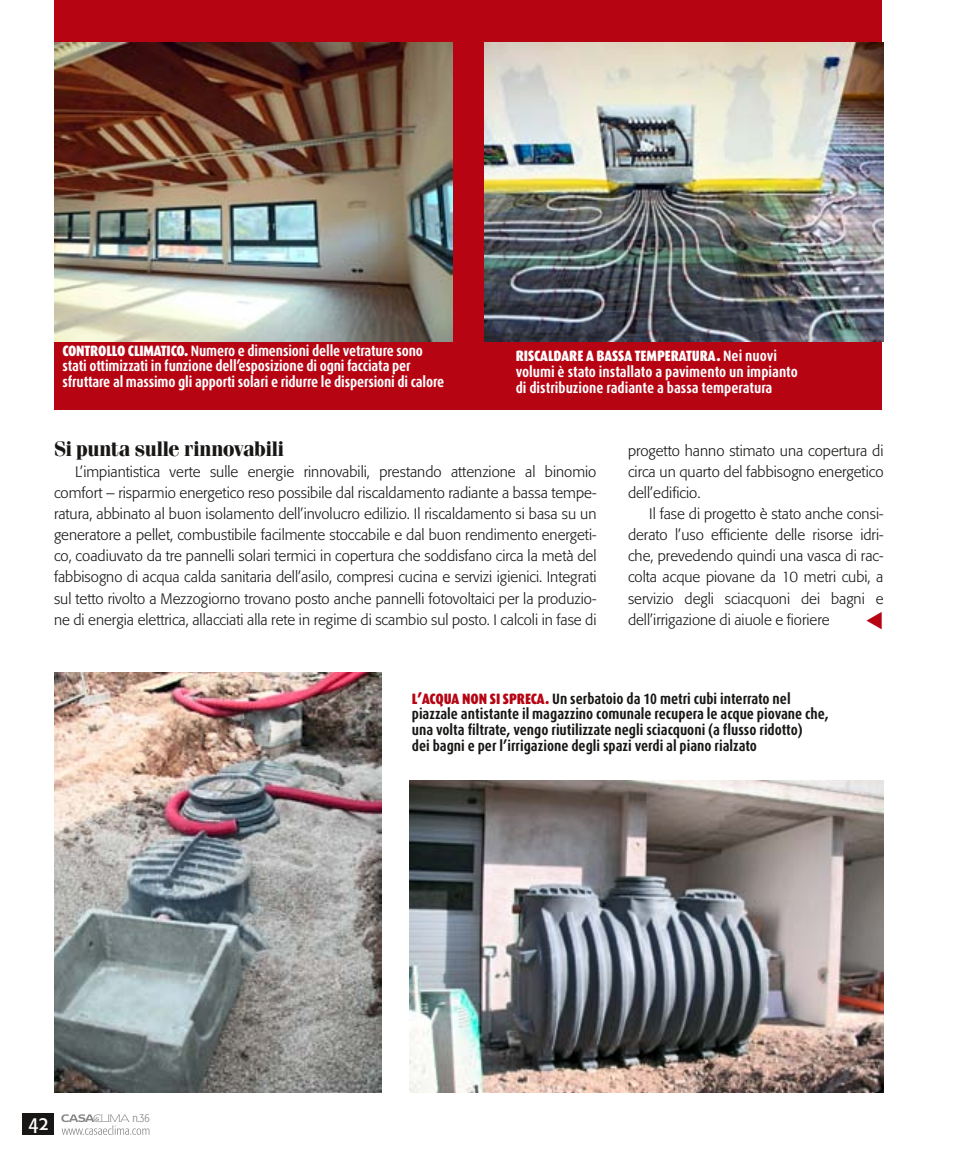
<style>
.page{position:relative;width:978px;height:1149px;background:#fff}
.page>*{position:absolute;margin:0;border:0;box-sizing:border-box;transform-origin:0 0}
.t1{font:700 21px "Fenice Std";letter-spacing:-.02em;color:#181716}
.t2{font:21px "Formata Condensed SC";color:#fff}
.t3{font:300 15px/21px "Formata";color:#181716;text-align:justify}
.t4{font:700 15px/15.8px "Dax Condensed";letter-spacing:-.01em;color:#fff}
.t5{font:700 15px/15.8px "Dax Condensed";color:#181716}
.t6{font:300 condensed 12px "Formata";color:#868786}
.s1{font-weight:900}
.s2{font-weight:900;color:#b70413}
</style>
<div class="page">
<div style="left:55px;top:0;width:827px;height:410px;background:#b70413"></div>
<img style="left:55px;top:42px;width:398px;height:299px">
<img style="left:484px;top:42px;width:399px;height:299px">
<img style="left:54px;top:672px;width:328px;height:420px">
<img style="left:410px;top:780px;width:473px;height:312px">
<div style="left:22px;top:1113px;width:32px;height:21px;background:#181716"></div>
<svg style="left:61px;top:1114px;width:88px;height:20px"></svg>
<p class="t4" style="left:62px;top:342px;width:383px"><span class="s1">CONTROLLO CLIMATICO.</span> Numero e dimensioni delle vetrature sono stati ottimizzati in funzione dell’esposizione di ogni facciata per sfruttare al massimo gli apporti solari e ridurre le dispersioni di calore</p>
<p class="t4" style="left:516px;top:348px;width:284px"><span class="s1">RISCALDARE A BASSA TEMPERATURA.</span> Nei nuovi volumi è stato installato a pavimento un impianto di distribuzione radiante a bassa temperatura</p>
<h1 class="t1" style="left:54px;top:436px;width:232px">Si punta sulle rinnovabili</h1>
<p class="t3" style="left:54px;top:461px;width:544px;text-indent:21px">L’impiantistica verte sulle energie rinnovabili, prestando attenzione al binomio comfort – risparmio energetico reso possibile dal riscaldamento radiante a bassa tempe&shy;ratura, abbinato al buon isolamento dell’involucro edilizio. Il riscaldamento si basa su un generatore a pellet, combustibile facilmente stoccabile e dal buon rendimento energeti&shy;co, coadiuvato da tre pannelli solari termici in copertura che soddisfano circa la metà del fabbisogno di acqua calda sanitaria dell’asilo, compresi cucina e servizi igienici. Integrati sul tetto rivolto a Mezzogiorno trovano posto anche pannelli fotovoltaici per la produzio&shy;ne di energia elettrica, allacciati alla rete in regime di scambio sul posto. I calcoli in fase di</p>
<p class="t3" style="left:628px;top:440px;width:257px">progetto hanno stimato una copertura di circa un quarto del fabbisogno energetico dell’edificio.</p>
<p class="t3" style="left:628px;top:503px;width:257px;text-indent:21px">Il fase di progetto è stato anche consi&shy;derato l’uso efficiente delle risorse idri&shy;che, prevedendo quindi una vasca di rac&shy;colta acque piovane da 10 metri cubi, a servizio degli sciacquoni dei bagni e dell’irrigazione di aiuole e fioriere</p>
<h1 class="t2" style="left:29px;top:1110px;width:21px">42</h1>
<p class="t6" style="left:132px;top:1110px;width:19px">n.36</p>
<p class="t5" style="left:412px;top:690px;width:418px"><span class="s2">L’ACQUA NON SI SPRECA.</span> Un serbatoio da 10 metri cubi interrato nel piazzale antistante il magazzino comunale recupera le acque piovane che, una volta filtrate, vengo riutilizzate negli sciacquoni (a flusso ridotto)<br>dei bagni e per l’irrigazione degli spazi verdi al piano rialzato</p>
</div>
